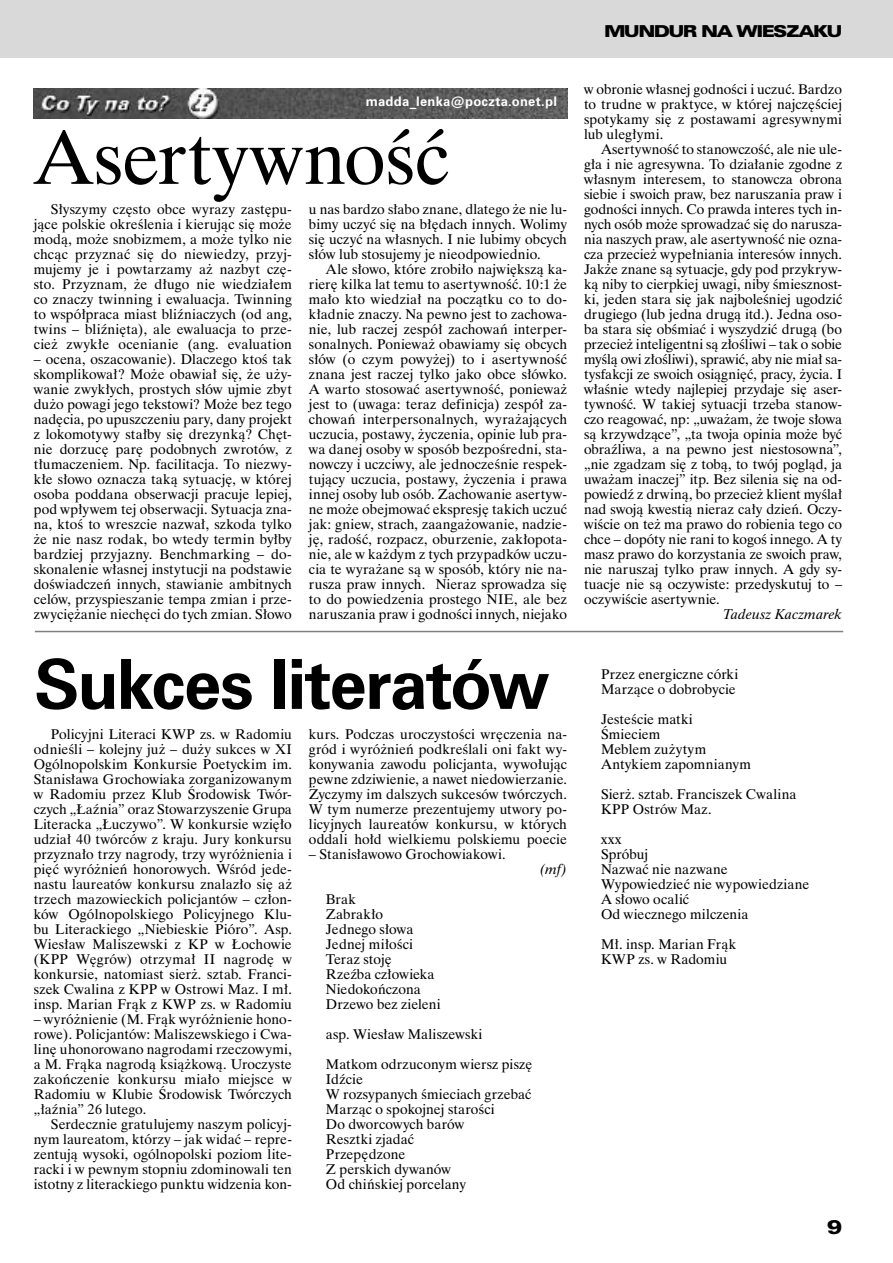
<style>
.page{position:relative;width:893px;height:1263px;background:#fff}
.page>*{position:absolute;margin:0;border:0;box-sizing:border-box;transform-origin:0 0}
.t1{font:73.5px "Dutch 801 Rm PL";letter-spacing:.005em;color:#000}
.t2{font:700 63px "Zurich PL";letter-spacing:-.035em;color:#000}
.t3{font:18px "Zurich Blk Ex PL";color:#000}
.t4{font:15px "Zurich U Blk Ex PL";letter-spacing:-.065em;color:#000}
.t5{font:13.5px/15px "Dutch 801 Rm PL";letter-spacing:.01em;color:#000;text-align:justify}
.t6{font:italic 13.5px "Dutch 801 Rm PL";letter-spacing:.01em;color:#000}
.t7{font:700 12px "Zurich PL";letter-spacing:.02em;color:#fff}
</style>
<div class="page">
<div style="left:0;top:0;width:892px;height:58px;background:#d9d9d9"></div>
<img style="left:34px;top:88px;width:533px;height:30px">
<hr style="left:35px;top:631px;width:808px;height:1px;background:#7f7f7f">
<p class="t4" style="left:604px;top:25px;width:239px">MUNDUR NA WIESZAKU</p>
<p class="t7" style="left:366px;top:97px;width:193px">madda_lenka@poczta.onet.pl</p>
<h1 class="t1" style="left:34px;top:129px;width:416px">Asertywność</h1>
<p class="t5" style="left:34px;top:203px;width:260px;text-indent:17px">Słyszymy często obce wyrazy zastępu&shy;jące polskie określenia i kierując się może modą, może snobizmem, a może tylko nie chcąc przyznać się do niewiedzy, przyj&shy;mujemy je i powtarzamy aż nazbyt czę&shy;sto. Przyznam, że długo nie wiedziałem co znaczy twinning i ewaluacja. Twinning to współpraca miast bliźniaczych (od ang, twins – bliźnięta), ale ewaluacja to prze&shy;cież zwykłe ocenianie (ang. evaluation</p>
<p class="t5" style="left:34px;top:353px;width:260px">– ocena, oszacowanie). Dlaczego ktoś tak skomplikował? Może obawiał się, że uży&shy;wanie zwykłych, prostych słów ujmie zbyt dużo powagi jego tekstowi? Może bez tego nadęcia, po upuszczeniu pary, dany projekt z lokomotywy stałby się drezynką? Chęt&shy;nie dorzucę parę podobnych zwrotów, z tłumaczeniem. Np. facilitacja. To niezwy&shy;kłe słowo oznacza taką sytuację, w której osoba poddana obserwacji pracuje lepiej, pod wpływem tej obserwacji. Sytuacja zna&shy;na, ktoś to wreszcie nazwał, szkoda tylko że nie nasz rodak, bo wtedy termin byłby bardziej przyjazny. Benchmarking – do&shy;skonalenie własnej instytucji na podstawie doświadczeń innych, stawianie ambitnych celów, przyspieszanie tempa zmian i prze&shy;zwyciężanie niechęci do tych zmian. Słowo</p>
<p class="t5" style="left:309px;top:203px;width:259px">u nas bardzo słabo znane, dlatego że nie lu&shy;bimy uczyć się na błędach innych. Wolimy się uczyć na własnych. I nie lubimy obcych słów lub stosujemy je nieodpowiednio.</p>
<p class="t5" style="left:309px;top:263px;width:260px;text-indent:17px">Ale słowo, które zrobiło największą ka&shy;rierę kilka lat temu to asertywność. 10:1 że mało kto wiedział na początku co to do&shy;kładnie znaczy. Na pewno jest to zachowa&shy;nie, lub raczej zespół zachowań interper&shy;sonalnych. Ponieważ obawiamy się obcych słów (o czym powyżej) to i asertywność znana jest raczej tylko jako obce słówko.<br>A warto stosować asertywność, ponieważ jest to (uwaga: teraz definicja) zespół za&shy;chowań interpersonalnych, wyrażających uczucia, postawy, życzenia, opinie lub pra&shy;wa danej osoby w sposób bezpośredni, sta&shy;nowczy i uczciwy, ale jednocześnie respek&shy;tujący uczucia, postawy, życzenia i prawa innej osoby lub osób. Zachowanie asertyw&shy;ne może obejmować ekspresję takich uczuć jak: gniew, strach, zaangażowanie, nadzie&shy;ję, radość, rozpacz, oburzenie, zakłopota&shy;nie, ale w każdym z tych przypadków uczu&shy;cia te wyrażane są w sposób, który nie na&shy;rusza praw innych. Nieraz sprowadza się to do powiedzenia prostego NIE, ale bez naruszania praw i godności innych, niejako</p>
<h2 class="t2" style="left:34px;top:660px;width:517px">Sukces literatów</h2>
<p class="t5" style="left:309px;top:728px;width:259px">kurs. Podczas uroczystości wręczenia na&shy;gród i wyróżnień podkreślali oni fakt wy&shy;konywania zawodu policjanta, wywołując pewne zdziwienie, a nawet niedowierzanie.<br>Życzymy im dalszych sukcesów twórczych.<br>W tym numerze prezentujemy utwory po&shy;licyjnych laureatów konkursu, w których oddali hołd wielkiemu polskiemu poecie</p>
<p class="t5" style="left:309px;top:848px;width:198px">– Stanisławowo Grochowiakowi.</p>
<p class="t6" style="left:539px;top:864px;width:29px">(mf)</p>
<p class="t5" style="left:326px;top:893px;width:116px;text-align:left">Brak<br>Zabrakło<br>Jednego słowa<br>Jednej miłości<br>Teraz stoję<br>Rzeźba człowieka<br>Niedokończona<br>Drzewo bez zieleni</p>
<p class="t5" style="left:326px;top:1028px;width:158px">asp. Wiesław Maliszewski</p>
<p class="t5" style="left:326px;top:1058px;width:208px;text-align:left">Matkom odrzuconym wiersz piszę<br>Idźcie<br>W rozsypanych śmieciach grzebać<br>Marząc o spokojnej starości<br>Do dworcowych barów<br>Resztki zjadać<br>Przepędzone<br>Z perskich dywanów<br>Od chińskiej porcelany</p>
<p class="t5" style="left:34px;top:728px;width:260px;text-indent:17px">Policyjni Literaci KWP zs. w Radomiu odnieśli – kolejny już – duży sukces w XI Ogólnopolskim Konkursie Poetyckim im.<br>Stanisława Grochowiaka zorganizowanym w Radomiu przez Klub Środowisk Twór&shy;czych „Łaźnia” oraz Stowarzyszenie Grupa Literacka „Łuczywo”. W konkursie wzięło udział 40 twórców z kraju. Jury konkursu przyznało trzy nagrody, trzy wyróżnienia i pięć wyróżnień honorowych. Wśród jede&shy;nastu laureatów konkursu znalazło się aż trzech mazowieckich policjantów – człon&shy;ków Ogólnopolskiego Policyjnego Klu&shy;bu Literackiego „Niebieskie Pióro”. Asp.<br>Wiesław Maliszewski z KP w Łochowie (KPP Węgrów) otrzymał II nagrodę w konkursie, natomiast sierż. sztab. Franci&shy;szek Cwalina z KPP w Ostrowi Maz. I mł. insp. Marian Frąk z KWP zs. w Radomiu</p>
<p class="t5" style="left:34px;top:1013px;width:260px">– wyróżnienie (M. Frąk wyróżnienie hono&shy;rowe). Policjantów: Maliszewskiego i Cwa&shy;linę uhonorowano nagrodami rzeczowymi, a M. Frąka nagrodą książkową. Uroczyste zakończenie konkursu miało miejsce w Radomiu w Klubie Środowisk Twórczych „łaźnia” 26 lutego.</p>
<p class="t5" style="left:34px;top:1118px;width:260px;text-indent:17px">Serdecznie gratulujemy naszym policyj&shy;nym laureatom, którzy – jak widać – repre&shy;zentują wysoki, ogólnopolski poziom lite&shy;racki i w pewnym stopniu zdominowali ten istotny z literackiego punktu widzenia kon-</p>
<p class="t5" style="left:584px;top:83px;width:259px">w obronie własnej godności i uczuć. Bardzo to trudne w praktyce, w której najczęściej spotykamy się z postawami agresywnymi lub uległymi.</p>
<p class="t5" style="left:584px;top:143px;width:260px;text-indent:17px">Asertywność to stanowczość, ale nie ule&shy;gła i nie agresywna. To działanie zgodne z własnym interesem, to stanowcza obrona siebie i swoich praw, bez naruszania praw i godności innych. Co prawda interes tych in&shy;nych osób może sprowadzać się do narusza&shy;nia naszych praw, ale asertywność nie ozna&shy;cza przecież wypełniania interesów innych.<br>Jakże znane są sytuacje, gdy pod przykryw&shy;ką niby to cierpkiej uwagi, niby śmiesznost&shy;ki, jeden stara się jak najboleśniej ugodzić drugiego (lub jedna drugą itd.). Jedna oso&shy;ba stara się obśmiać i wyszydzić drugą (bo przecież inteligentni są złośliwi – tak o sobie myślą owi złośliwi), sprawić, aby nie miał sa&shy;tysfakcji ze swoich osiągnięć, pracy, życia. I właśnie wtedy najlepiej przydaje się aser&shy;tywność. W takiej sytuacji trzeba stanow&shy;czo reagować, np: „uważam, że twoje słowa są krzywdzące”, „ta twoja opinia może być obraźliwa, a na pewno jest niestosowna”, „nie zgadzam się z tobą, to twój pogląd, ja uważam inaczej” itp. Bez silenia się na od&shy;powiedź z drwiną, bo przecież klient myślał nad swoją kwestią nieraz cały dzień. Oczy&shy;wiście on też ma prawo do robienia tego co chce – dopóty nie rani to kogoś innego. A ty masz prawo do korzystania ze swoich praw, nie naruszaj tylko praw innych. A gdy sy&shy;tuacje nie są oczywiste: przedyskutuj to – oczywiście asertywnie.</p>
<p class="t6" style="left:723px;top:609px;width:120px">Tadeusz Kaczmarek</p>
<p class="t5" style="left:601px;top:668px;width:139px">Przez energiczne córki<br>Marzące o dobrobycie</p>
<p class="t5" style="left:601px;top:713px;width:151px;text-align:left">Jesteście matki<br>Śmieciem<br>Meblem zużytym<br>Antykiem zapomnianym</p>
<p class="t5" style="left:601px;top:788px;width:197px">Sierż. sztab. Franciszek Cwalina<br>KPP Ostrów Maz.</p>
<p class="t5" style="left:601px;top:833px;width:210px;text-align:left">xxx<br>Spróbuj<br>Nazwać nie nazwane<br>Wypowiedzieć nie wypowiedziane<br>A słowo ocalić<br>Od wiecznego milczenia</p>
<p class="t5" style="left:601px;top:938px;width:137px">Mł. insp. Marian Frąk<br>KWP zs. w Radomiu</p>
<h3 class="t3" style="left:827px;top:1220px;width:17px">9</h3>
</div>
